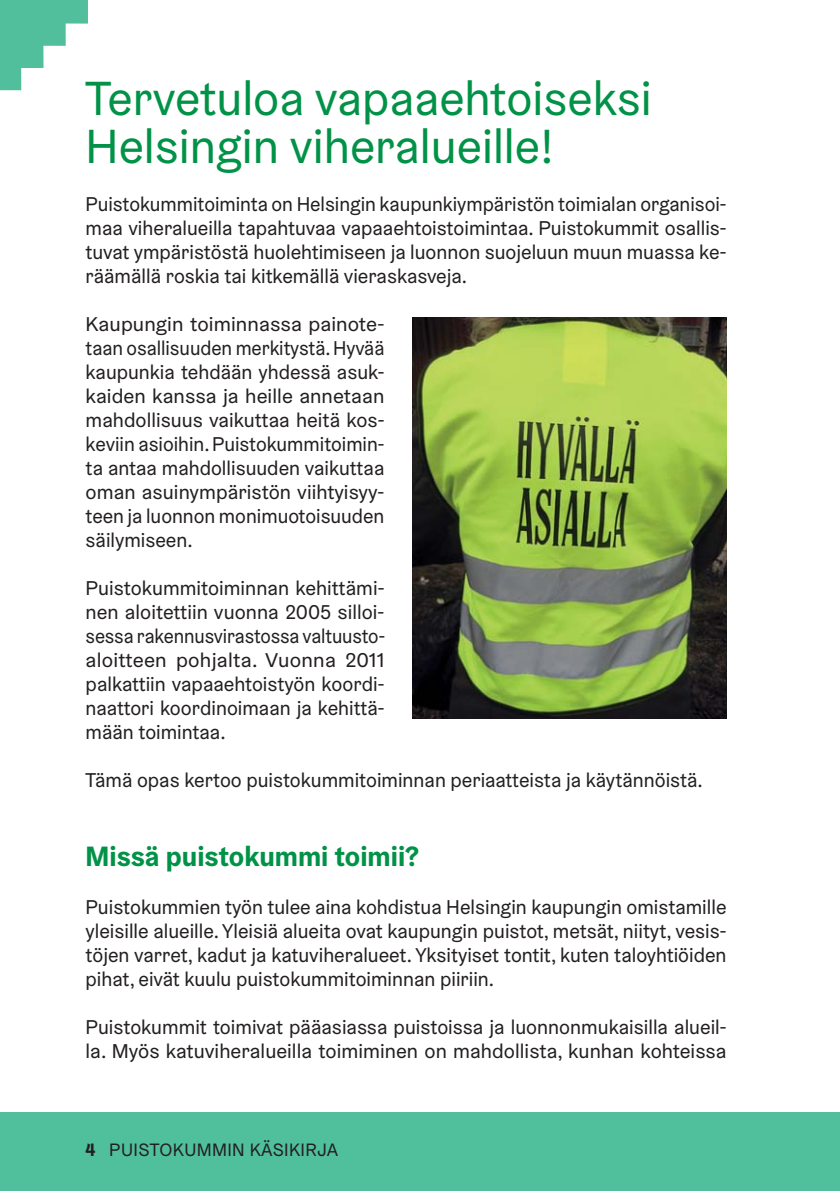
<style>
.page{position:relative;width:840px;height:1191px;background:#fff}
.page>*{position:absolute;margin:0;border:0;box-sizing:border-box;transform-origin:0 0}
.t1{font:48px/48px "Helsinki Grotesk";color:#009247}
.t2{font:700 28px "Helsinki Grotesk";color:#009247}
.t3{font:20px/24px "Helsinki Grotesk";color:#231f20;text-align:justify}
.t4{font:20px/24px "Helsinki Grotesk";color:#231f20;text-align:justify;scale:1.05 1}
.t5{font:18px "Helsinki Grotesk";letter-spacing:.02em;color:#231f20}
.s1{font-weight:700}
</style>
<div class="page">
<div style="left:0;top:1112px;width:839px;height:79px;background:#50bf9c"></div>
<svg style="left:0;top:0;width:88px;height:91px"></svg>
<img style="left:412px;top:317px;width:314px;height:402px">
<h1 class="t1" style="left:86px;top:80px;width:567px">Tervetuloa vapaaehtoiseksi<br>Helsingin viheralueille!</h1>
<p class="t3" style="left:86px;top:194px;width:642px">Puistokummitoiminta on Helsingin kaupunkiympäristön toimialan organisoi&shy;maa viheralueilla tapahtuvaa vapaaehtoistoimintaa. Puistokummit osallis&shy;tuvat ympäristöstä huolehtimiseen ja luonnon suojeluun muun muassa ke&shy;räämällä roskia tai kitkemällä vieraskasveja.</p>
<p class="t4" style="left:86px;top:314px;width:286px">Kaupungin toiminnassa painote&shy;taan osallisuuden merkitystä. Hyvää kaupunkia tehdään yhdessä asuk&shy;kaiden kanssa ja heille annetaan mahdollisuus vaikuttaa heitä kos&shy;keviin asioihin. Puistokummitoimin&shy;ta antaa mahdollisuuden vaikuttaa oman asuinympäristön viihtyisyy&shy;teen ja luonnon monimuotoisuuden säilymiseen.</p>
<p class="t3" style="left:86px;top:578px;width:301px">Puistokummitoiminnan kehittämi&shy;nen aloitettiin vuonna 2005 silloi&shy;sessa rakennusvirastossa valtuusto&shy;aloitteen pohjalta. Vuonna 2011 palkattiin vapaaehtoistyön koordi&shy;naattori koordinoimaan ja kehittä&shy;mään toimintaa.</p>
<p class="t3" style="left:86px;top:770px;width:618px">Tämä opas kertoo puistokummitoiminnan periaatteista ja käytännöistä.</p>
<h2 class="t2" style="left:86px;top:846px;width:335px">Missä puistokummi toimii?</h2>
<p class="t3" style="left:86px;top:897px;width:642px">Puistokummien työn tulee aina kohdistua Helsingin kaupungin omistamille yleisille alueille. Yleisiä alueita ovat kaupungin puistot, metsät, niityt, vesis&shy;töjen varret, kadut ja katuviheralueet. Yksityiset tontit, kuten taloyhtiöiden pihat, eivät kuulu puistokummitoiminnan piiriin.</p>
<p class="t3" style="left:86px;top:1017px;width:642px">Puistokummit toimivat pääasiassa puistoissa ja luonnonmukaisilla alueil&shy;la. Myös katuviheralueilla toimiminen on mahdollista, kunhan kohteissa</p>
<p class="t5" style="left:85px;top:1143px;width:254px"><span class="s1">4</span> PUISTOKUMMIN KÄSIKIRJA</p>
</div>
